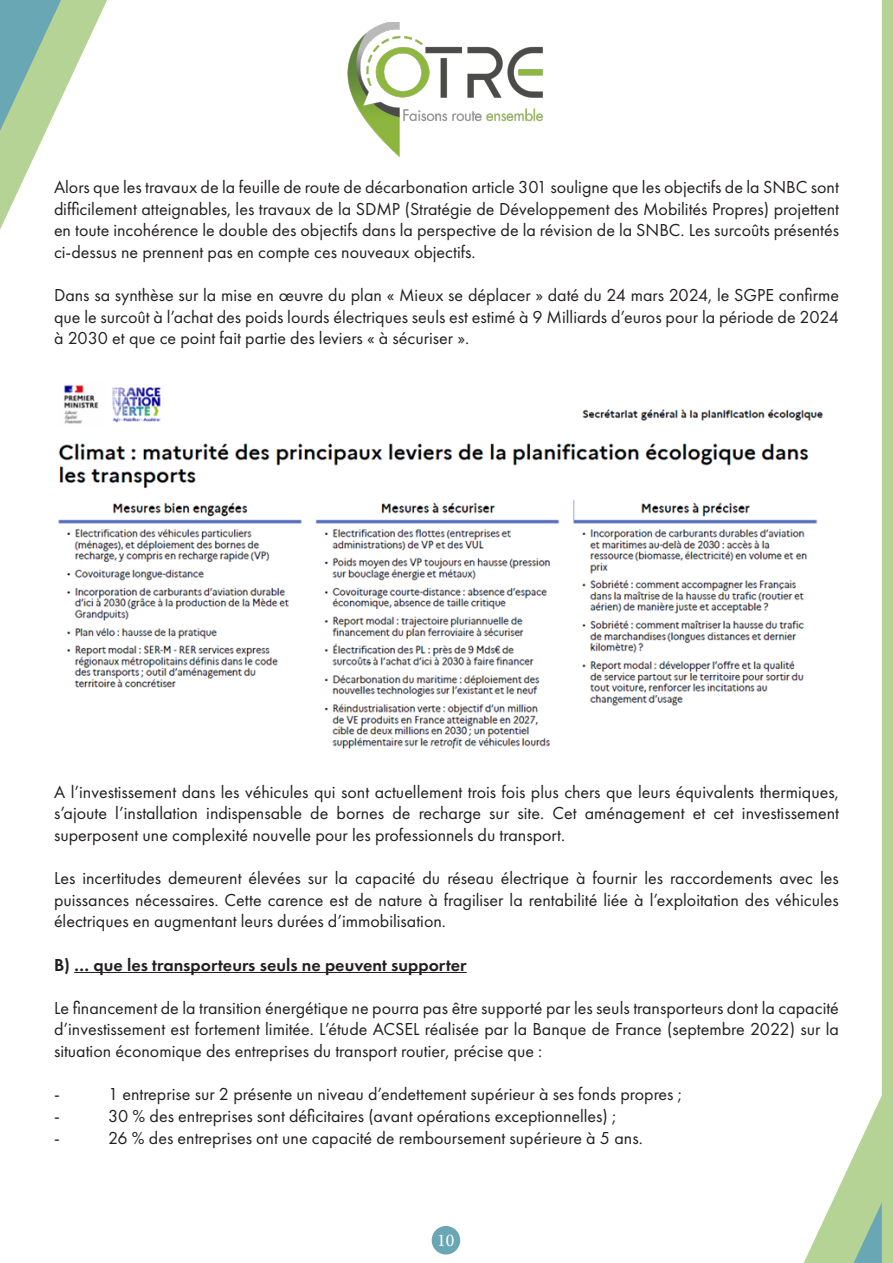
<style>
.page{position:relative;width:893px;height:1263px;background:#fff}
.page>*{position:absolute;margin:0;border:0;box-sizing:border-box;transform-origin:0 0}
.t1{font:18px/21.6px "Futura PT";color:#231f20;text-align:justify}
.t2{font:600 18px "Futura PT";color:#231f20}
.t3{font:18px "Minion Pro";color:#fff}
</style>
<div class="page">
<hr style="left:74px;top:972px;width:393px;height:1px;background:#231f20">
<img style="left:347px;top:23px;width:196px;height:134px">
<div style="left:432px;top:1226px;width:28px;height:28px;background:#6aa7b5;border-radius:50%"></div>
<svg style="left:0;top:0;width:107px;height:230px"></svg>
<img style="left:58px;top:385px;width:746px;height:364px">
<svg style="left:804px;top:0;width:89px;height:1263px"></svg>
<p class="t1" style="left:54px;top:176px;width:787px">Alors que les travaux de la feuille de route de décarbonation article 301 souligne que les objectifs de la SNBC sont difficilement atteignables, les travaux de la SDMP (Stratégie de Développement des Mobilités Propres) projettent en toute incohérence le double des objectifs dans la perspective de la révision de la SNBC. Les surcoûts présentés ci-dessus ne prennent pas en compte ces nouveaux objectifs.</p>
<p class="t1" style="left:54px;top:284px;width:787px">Dans sa synthèse sur la mise en œuvre du plan « Mieux se déplacer » daté du 24 mars 2024, le SGPE confirme que le surcoût à l’achat des poids lourds électriques seuls est estimé à 9 Milliards d’euros pour la période de 2024 à 2030 et que ce point fait partie des leviers « à sécuriser ».</p>
<p class="t1" style="left:54px;top:781px;width:786px">A l’investissement dans les véhicules qui sont actuellement trois fois plus chers que leurs équivalents thermiques, s’ajoute l’installation indispensable de bornes de recharge sur site. Cet aménagement et cet investissement superposent une complexité nouvelle pour les professionnels du transport.</p>
<p class="t1" style="left:54px;top:867px;width:786px">Les incertitudes demeurent élevées sur la capacité du réseau électrique à fournir les raccordements avec les puissances nécessaires. Cette carence est de nature à fragiliser la rentabilité liée à l’exploitation des véhicules électriques en augmentant leurs durées d’immobilisation.</p>
<p class="t2" style="left:54px;top:953px;width:414px">B) … que les transporteurs seuls ne peuvent supporter</p>
<p class="t1" style="left:54px;top:997px;width:786px">Le financement de la transition énergétique ne pourra pas être supporté par les seuls transporteurs dont la capacité d’investissement est fortement limitée. L’étude ACSEL réalisée par la Banque de France (septembre 2022) sur la situation économique des entreprises du transport routier, précise que :</p>
<p class="t1" style="left:54px;top:1083px;width:7px">-</p>
<p class="t1" style="left:108px;top:1083px;width:575px">1 entreprise sur 2 présente un niveau d’endettement supérieur à ses fonds propres ;</p>
<p class="t1" style="left:54px;top:1105px;width:7px">-</p>
<p class="t1" style="left:108px;top:1105px;width:510px">30 % des entreprises sont déficitaires (avant opérations exceptionnelles) ;</p>
<p class="t1" style="left:54px;top:1126px;width:7px">-</p>
<p class="t1" style="left:108px;top:1126px;width:536px">26 % des entreprises ont une capacité de remboursement supérieure à 5 ans.</p>
<p class="t3" style="left:437px;top:1228px;width:19px">10</p>
</div>
